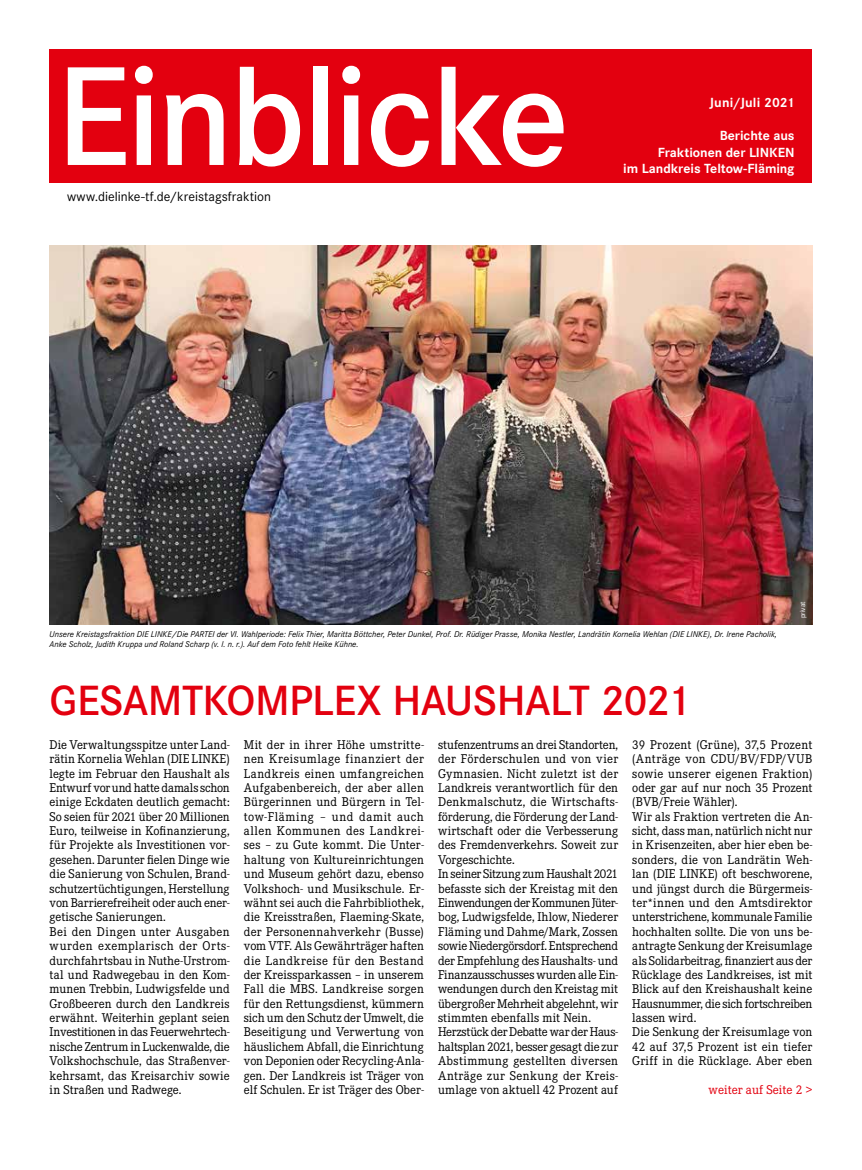
<style>
.page{position:relative;width:862px;height:1170px;background:#fff}
.page>*{position:absolute;margin:0;border:0;box-sizing:border-box;transform-origin:0 0}
.t1{font:600 146.25px "Corporate S";letter-spacing:-.025em;color:#fff}
.t2{font:600 43.88px "Corporate S";letter-spacing:-.015em;color:#e3000f}
.t3{font:700 13.75px/16.5px "Corporate S";letter-spacing:-.005em;color:#fff;text-align:right}
.t4{font:13.75px "Corporate S";color:#000}
.t5{font:13.12px/14.4px "Corporate E";letter-spacing:.005em;color:#000}
.t6{font:13.12px "Corporate E";color:#e3000f}
.t7{font:italic 8.75px/10.5px "Corporate S";color:#000}
.t8{font:7.5px "Corporate S";color:#fff}
</style>
<div class="page">
<div style="left:50px;top:50px;width:761px;height:133px;background:#e3000f"></div>
<img style="left:50px;top:245px;width:761px;height:379px">
<h1 class="t1" style="left:56px;top:34px;width:514px">Einblicke</h1>
<p class="t4" style="left:67px;top:189px;width:205px">www.dielinke-tf.de/kreistagsfraktion</p>
<p class="t3" style="left:709px;top:95px;width:87px">Juni/Juli 2021</p>
<p class="t3" style="left:623px;top:128px;width:173px">Berichte aus<br>Fraktionen der LINKEN<br>im Landkreis Teltow-Fläming</p>
<p class="t8" style="left:798px;top:618px;width:19px;rotate:-90deg">privat</p>
<p class="t7" style="left:50px;top:628px;width:728px">Unsere Kreistagsfraktion DIE LINKE/Die PARTEI der VI. Wahlperiode: Felix Thier, Maritta Böttcher, Peter Dunkel, Prof. Dr. Rüdiger Prasse, Monika Nestler, Landrätin Kornelia Wehlan (DIE LINKE), Dr. Irene Pacholik,<br>Anke Scholz, Judith Kruppa und Roland Scharp (v. l. n. r.). Auf dem Foto fehlt Heike Kühne.</p>
<h2 class="t2" style="left:50px;top:675px;width:642px">GESAMTKOMPLEX HAUSHALT 2021</h2>
<p class="t5" style="left:50px;top:737px;width:181px">Die Verwaltungsspitze unter Land&shy;rätin Kornelia Wehlan (DIE LINKE) legte im Februar den Haushalt als Entwurf vor und hatte damals schon einige Eckdaten deutlich gemacht:<br>So seien für 2021 über 20 Millionen Euro, teilweise in Kofinanzierung, für Projekte als Investitionen vor&shy;gesehen. Darunter fielen Dinge wie die Sanierung von Schulen, Brand&shy;schutzertüchtigungen, Herstellung von Barrierefreiheit oder auch ener&shy;getische Sanierungen.<br>Bei den Dingen unter Ausgaben wurden exemplarisch der Orts&shy;durchfahrtsbau in Nuthe-Urstrom&shy;tal und Radwegebau in den Kom&shy;munen Trebbin, Ludwigsfelde und Großbeeren durch den Landkreis erwähnt. Weiterhin geplant seien Investitionen in das Feuerwehrtech&shy;nische Zentrum in Luckenwalde, die Volkshochschule, das Straßenver&shy;kehrsamt, das Kreisarchiv sowie in Straßen und Radwege.</p>
<p class="t5" style="left:244px;top:737px;width:181px;text-align:justify">Mit der in ihrer Höhe umstritte&shy;nen Kreisumlage finanziert der Landkreis einen umfangreichen Aufgabenbereich, der aber allen Bürgerinnen und Bürgern in Tel&shy;tow-Fläming – und damit auch allen Kommunen des Landkrei&shy;ses – zu Gute kommt. Die Unter&shy;haltung von Kultureinrichtungen und Museum gehört dazu, ebenso Volkshoch- und Musikschule. Er&shy;wähnt sei auch die Fahrbibliothek, die Kreisstraßen, Flaeming-Skate, der Personennahverkehr (Busse) vom VTF. Als Gewährträger haften die Landkreise für den Bestand der Kreissparkassen – in unserem Fall die MBS. Landkreise sorgen für den Rettungsdienst, kümmern sich um den Schutz der Umwelt, die Beseitigung und Verwertung von häuslichem Abfall, die Einrichtung von Deponien oder Recycling-Anla&shy;gen. Der Landkreis ist Träger von elf Schulen. Er ist Träger des Ober-</p>
<p class="t5" style="left:438px;top:737px;width:181px">stufenzentrums an drei Standorten, der Förderschulen und von vier Gymnasien. Nicht zuletzt ist der Landkreis verantwortlich für den Denkmalschutz, die Wirtschafts&shy;förderung, die Förderung der Land&shy;wirtschaft oder die Verbesserung des Fremdenverkehrs. Soweit zur Vorgeschichte.<br>In seiner Sitzung zum Haushalt 2021 befasste sich der Kreistag mit den Einwendungen der Kommunen Jüter&shy;bog, Ludwigsfelde, Ihlow, Niederer Fläming und Dahme/Mark, Zossen sowie Niedergörsdorf. Entsprechend der Empfehlung des Haushalts- und Finanzausschusses wurden alle Ein&shy;wendungen durch den Kreistag mit übergroßer Mehrheit abgelehnt, wir stimmten ebenfalls mit Nein.<br>Herzstück der Debatte war der Haus&shy;haltsplan 2021, besser gesagt die zur Abstimmung gestellten diversen Anträge zur Senkung der Kreis&shy;umlage von aktuell 42 Prozent auf</p>
<p class="t5" style="left:632px;top:737px;width:181px">39 Prozent (Grüne), 37,5 Prozent (Anträge von CDU/BV/FDP/VUB sowie unserer eigenen Fraktion) oder gar auf nur noch 35 Prozent (BVB/Freie Wähler).<br>Wir als Fraktion vertreten die An&shy;sicht, dass man, natürlich nicht nur in Krisenzeiten, aber hier eben be&shy;sonders, die von Landrätin Weh&shy;lan (DIE LINKE) oft beschworene, und jüngst durch die Bürgermeis&shy;ter*innen und den Amtsdirektor unterstrichene, kommunale Familie hochhalten sollte. Die von uns be&shy;antragte Senkung der Kreisumlage als Solidarbeitrag, finanziert aus der<br>Rücklage des Landkreises, ist mit<br>Blick auf den Kreishaushalt keine<br>Hausnummer, die sich fortschreiben lassen wird.<br>Die Senkung der Kreisumlage von<br>42 auf 37,5 Prozent ist ein tiefer<br>Griff in die Rücklage. Aber eben</p>
<p class="t6" style="left:708px;top:1082px;width:105px">weiter auf Seite 2 &gt;</p>
</div>
